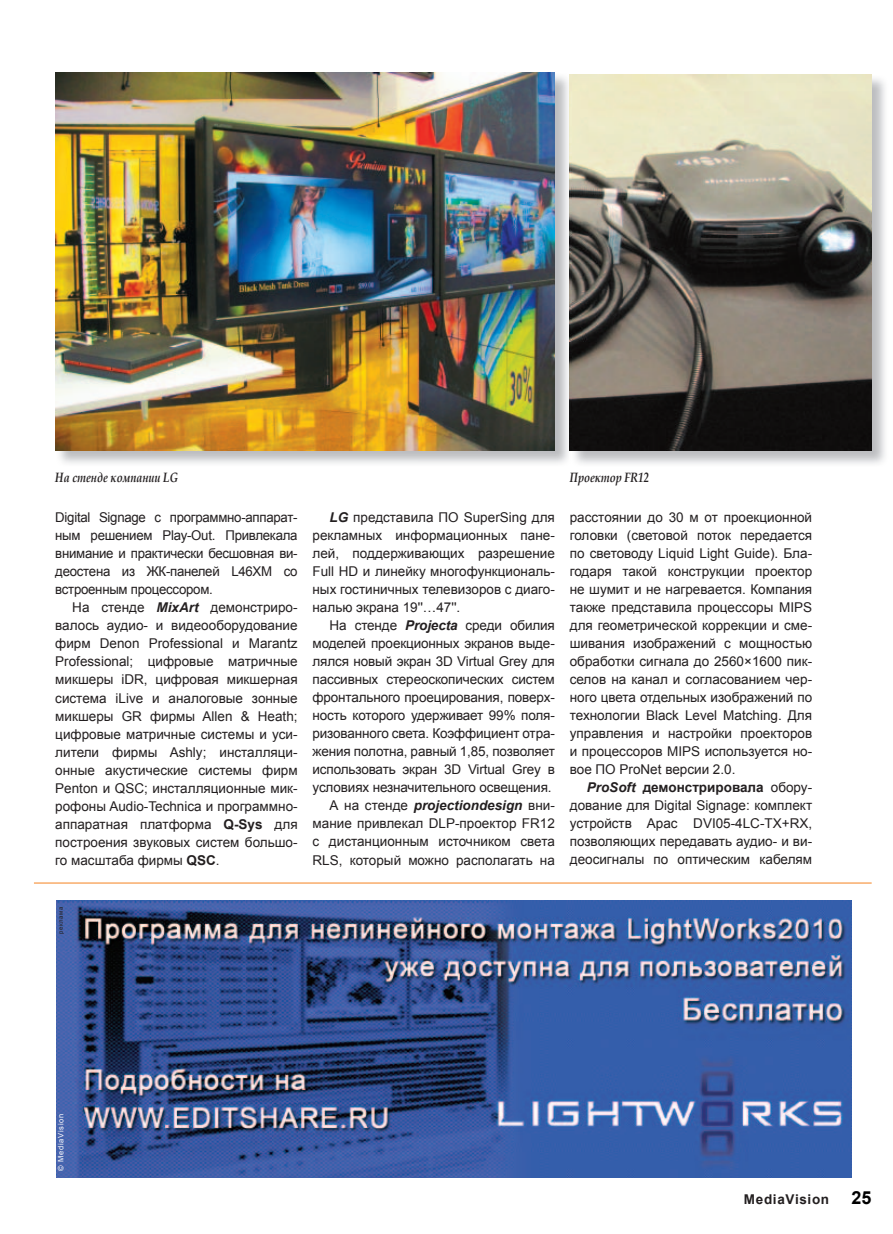
<style>
.page{position:relative;width:893px;height:1234px;background:#fff}
.page>*{position:absolute;margin:0;border:0;box-sizing:border-box;transform-origin:0 0}
.t1{font:13.5px/18px "Arial";letter-spacing:-.01em;color:#231f20;text-align:justify}
.t2{font:italic 700 13.5px "Book Antiqua";color:#231f20;scale:.8 1}
.t3{font:700 13.5px "Arial";letter-spacing:.05em;color:#231f20}
.t4{font:7.5px "Arial";letter-spacing:.1em;color:#fff}
.t5{font:6px "Arial";letter-spacing:.1em;color:#231f20}
.s1{font-weight:700;font-style:italic}
.s2{font-weight:700}
.s3{font-size:18px;color:#000}
</style>
<div class="page">
<hr style="left:34px;top:882px;width:838px;height:1px;background:#f58220">
<img style="left:572px;top:78px;width:313px;height:386px">
<img style="left:572px;top:74px;width:300px;height:376px">
<img style="left:55px;top:76px;width:513px;height:388px">
<img style="left:569px;top:74px;width:3px;height:377px">
<img style="left:55px;top:72px;width:500px;height:378px">
<img style="left:56px;top:900px;width:795px;height:276px">
<p class="t2" style="left:55px;top:468px;width:155px">На стенде компании LG</p>
<p class="t2" style="left:570px;top:468px;width:101px">Проектор FR12</p>
<p class="t1" style="left:55px;top:508px;width:244px">Digital Signage с программно-аппарат&shy;ным решением Play-Out. Привлекала внимание и практически бесшовная ви&shy;деостена из ЖК-панелей L46XM со встроенным процессором.</p>
<p class="t1" style="left:55px;top:598px;width:244px;text-indent:17px">На стенде <span class="s1">MixArt</span> демонстриро&shy;валось аудио- и видеооборудование фирм Denon Professional и Marantz Professional; цифровые матричные микшеры iDR, цифровая микшерная система iLive и аналоговые зонные микшеры GR фирмы Allen &amp; Heath; цифровые матричные системы и уси&shy;лители фирмы Ashly; инсталляци&shy;онные акустические системы фирм Penton и QSC; инсталляционные мик&shy;рофоны Audio-Technica и программно&shy;аппаратная платформа <span class="s2">Q-Sys</span> для построения звуковых систем большо&shy;го масштаба фирмы <span class="s2">QSC</span>.</p>
<p class="t1" style="left:313px;top:508px;width:244px;text-indent:17px"><span class="s1">LG</span> представила ПО SuperSing для рекламных информационных пане&shy;лей, поддерживающих разрешение Full HD и линейку многофункциональ&shy;ных гостиничных телевизоров с диаго&shy;налью экрана 19''…47''.</p>
<p class="t1" style="left:313px;top:616px;width:244px;text-align:right">На стенде <span class="s1">Projecta</span> среди обилия моделей проекционных экранов выде&shy;лялся новый экран 3D Virtual Grey для пассивных стереоскопических систем фронтального проецирования, поверх&shy;ность которого удерживает 99% поля&shy;ризованного света. Коэффициент отра&shy;жения полотна, равный 1,85, позволяет использовать экран 3D Virtual Grey в условиях незначительного освещения.<br>А на стенде <span class="s1">projectiondesign</span> вни&shy;мание привлекал DLP-проектор FR12 с дистанционным источником света RLS, который можно располагать на</p>
<p class="t1" style="left:570px;top:508px;width:244px">расстоянии до 30 м от проекционной головки (световой поток передается по световоду Liquid Light Guide). Бла&shy;годаря такой конструкции проектор не шумит и не нагревается. Компания также представила процессоры MIPS для геометрической коррекции и сме&shy;шивания изображений с мощностью обработки сигнала до 2560×1600 пик&shy;селов на канал и согласованием чер&shy;ного цвета отдельных изображений по технологии Black Level Matching. Для управления и настройки проекторов и процессоров MIPS используется но&shy;вое ПО ProNet версии 2.0.</p>
<p class="t1" style="left:570px;top:778px;width:244px;text-indent:17px"><span class="s1">ProSoft</span> <span class="s2">демонстрировала</span> обору&shy;дование для Digital Signage: комплект устройств Apac DVI05-4LC-TX+RX, позволяющих передавать аудио- и ви&shy;деосигналы по оптическим кабелям</p>
<p class="t5" style="left:57px;top:934px;width:29px;rotate:-90deg">реклама</p>
<p class="t4" style="left:56px;top:1170px;width:59px;rotate:-90deg">© MediaVision</p>
<p class="t3" style="left:744px;top:1190px;width:129px">MediaVision <span class="s3">25</span></p>
</div>
